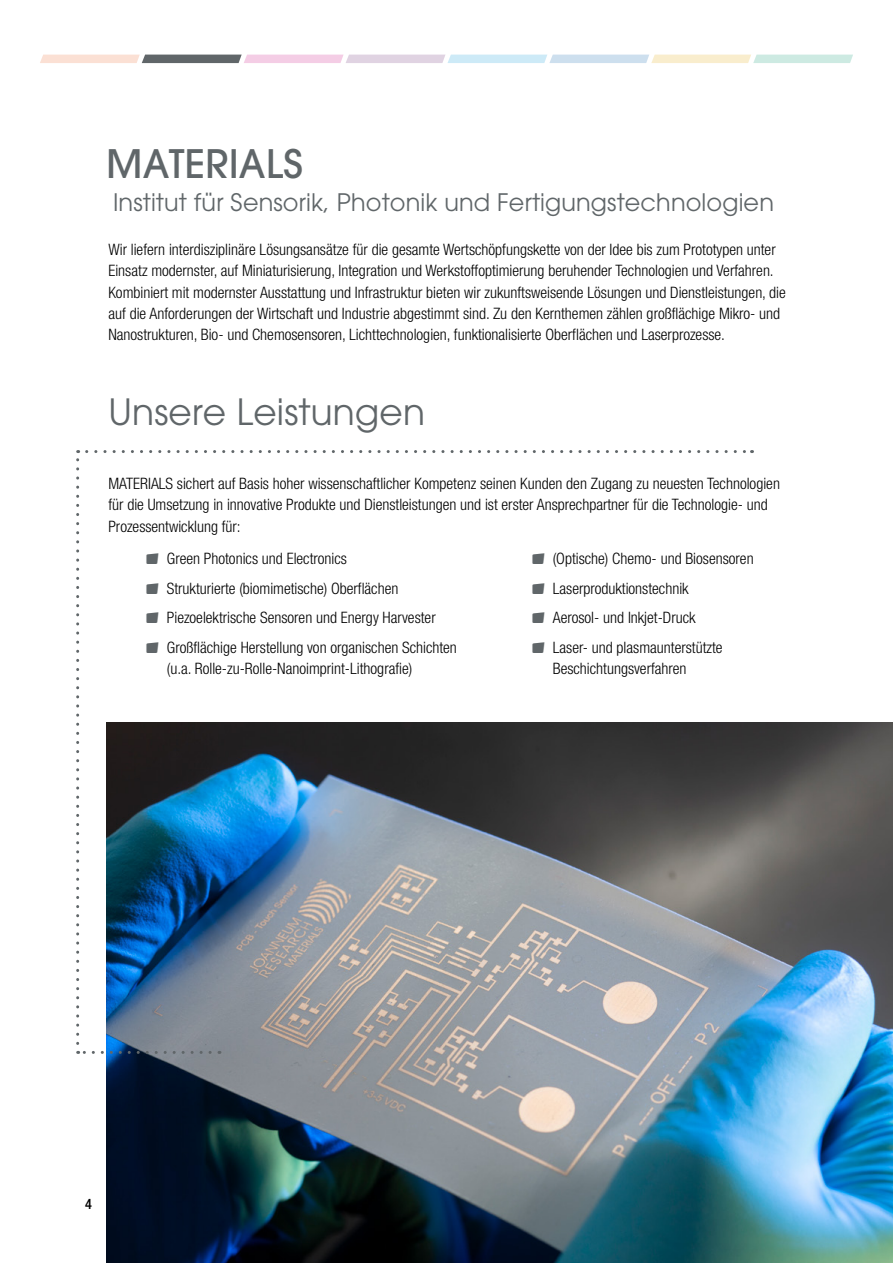
<style>
.page{position:relative;width:893px;height:1263px;background:#fff}
.page>*{position:absolute;margin:0;border:0;box-sizing:border-box;transform-origin:0 0}
.t1{font:500 39px "ITC Avant Garde Std";letter-spacing:.005em;color:#606669}
.t2{font:36px "ITC Avant Garde Std";letter-spacing:.005em;color:#606669}
.t3{font:24px "ITC Avant Garde Std";letter-spacing:.005em;color:#606669}
.t4{font:300 condensed 15.75px/21.3px "Helvetica Neue LT Pro";color:#000}
.t5{font:500 condensed 14.25px "Helvetica Neue LT Pro";color:#000}
</style>
<div class="page">
<img style="left:106px;top:723px;width:787px;height:540px">
<svg style="left:40px;top:55px;width:813px;height:8px"></svg>
<svg style="left:78px;top:1051px;width:132px;height:3px"></svg>
<svg style="left:76px;top:450px;width:3px;height:593px"></svg>
<svg style="left:87px;top:450px;width:665px;height:3px"></svg>
<h1 class="t1" style="left:106px;top:139px;width:198px">MATERIALS</h1>
<h3 class="t3" style="left:113px;top:188px;width:662px">Institut für Sensorik, Photonik und Fertigungstechnologien</h3>
<p class="t4" style="left:108px;top:239px;width:679px">Wir liefern interdisziplinäre Lösungsansätze für die gesamte Wertschöpfungskette von der Idee bis zum Prototypen unter Einsatz modernster, auf Miniaturisierung, Integration und Werkstoffoptimierung beruhender Technologien und Verfahren.<br>Kombiniert mit modernster Ausstattung und Infrastruktur bieten wir zukunftsweisende Lösungen und Dienstleistungen, die auf die Anforderungen der Wirtschaft und Industrie abgestimmt sind. Zu den Kernthemen zählen großflächige Mikro- und Nanostrukturen, Bio- und Chemosensoren, Lichttechnologien, funktionalisierte Oberflächen und Laserprozesse.</p>
<h2 class="t2" style="left:108px;top:390px;width:318px">Unsere Leistungen</h2>
<p class="t4" style="left:108px;top:473px;width:673px">MATERIALS sichert auf Basis hoher wissenschaftlicher Kompetenz seinen Kunden den Zugang zu neuesten Technologien für die Umsetzung in innovative Produkte und Dienstleistungen und ist erster Ansprechpartner für die Technologie- und<br>Prozessentwicklung für:</p>
<p class="t4" style="left:167px;top:544px;width:292px;line-height:29.5px">Green Photonics und Electronics<br>Strukturierte (biomimetische) Oberflächen Piezoelektrische Sensoren und Energy Harvester Großflächige Herstellung von organischen Schichten</p>
<p class="t4" style="left:167px;top:657px;width:247px">(u.a. Rolle-zu-Rolle-Nanoimprint-Lithografie)</p>
<p class="t4" style="left:553px;top:544px;width:202px;line-height:29.5px">(Optische) Chemo- und Biosensoren<br>Laserproduktionstechnik<br>Aerosol- und Inkjet-Druck<br>Laser- und plasmaunterstützte</p>
<p class="t4" style="left:553px;top:657px;width:135px">Beschichtungsverfahren</p>
<p class="t5" style="left:85px;top:1195px;width:8px">4</p>
</div>
